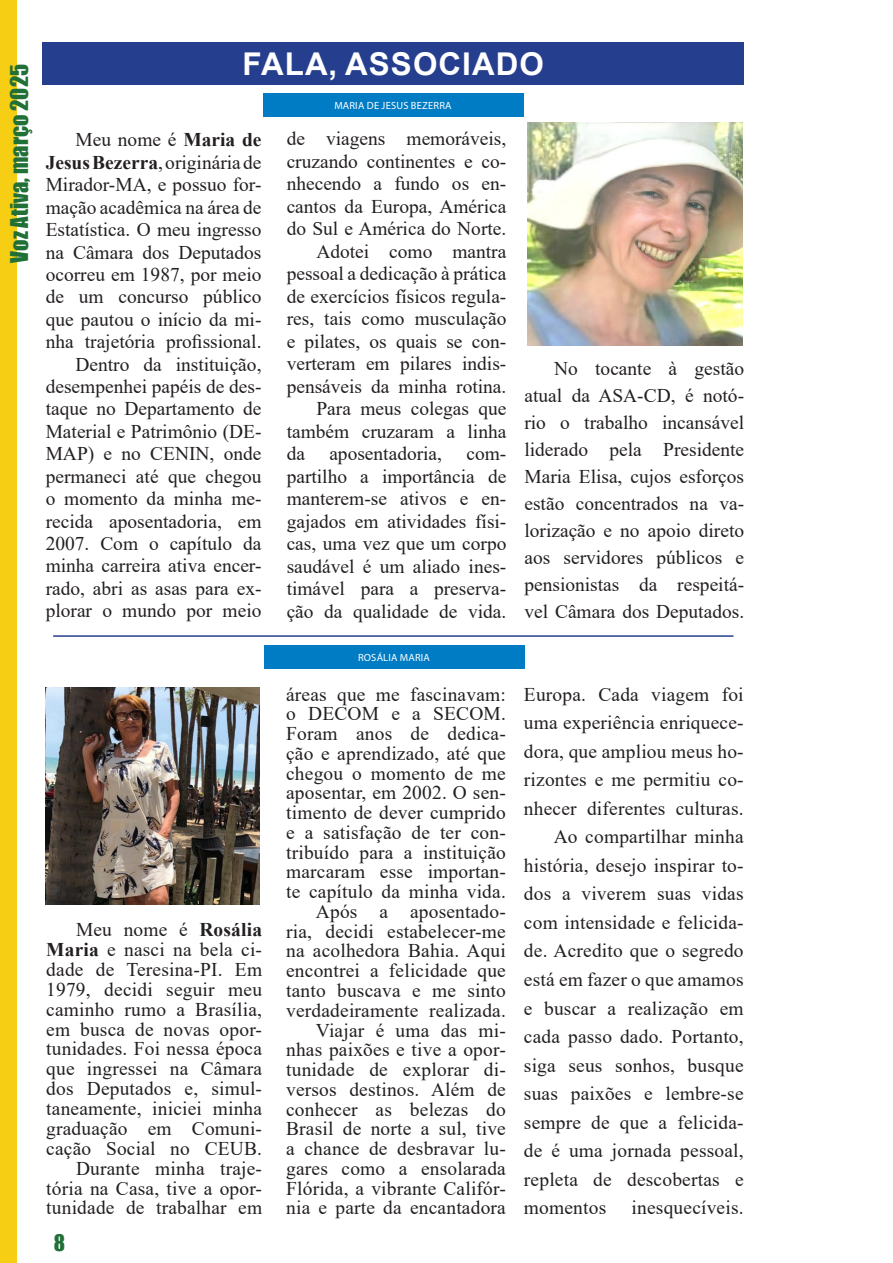
<style>
.page{position:relative;width:893px;height:1263px;background:#fff}
.page>*{position:absolute;margin:0;border:0;box-sizing:border-box;transform-origin:0 0}
.t1{font:700 31.35px "Arial";letter-spacing:.035em;color:#fff}
.t2{font:22.5px "Impact";color:#207038}
.t3{font:21px "Impact";color:#217038}
.t4{font:19.5px/19.8px "Times New Roman";letter-spacing:.01em;color:#231f20;text-align:justify}
.t5{font:10.5px "Myriad Pro";letter-spacing:.02em;color:#fff}
.s1{font-weight:700}
</style>
<div class="page">
<div style="left:0;top:0;width:17px;height:1263px;background:#f6cf15"></div>
<div style="left:43px;top:42px;width:701px;height:43px;background:#253f8e"></div>
<img style="left:45px;top:687px;width:215px;height:217px">
<hr style="left:53px;top:635px;width:680px;height:2px;background:#253f8e">
<img style="left:528px;top:123px;width:214px;height:222px">
<div style="left:263px;top:93px;width:260px;height:24px;background:#007cc4"></div>
<div style="left:264px;top:645px;width:260px;height:23px;background:#007cc4"></div>
<p class="t2" style="left:2px;top:263px;width:200px;rotate:-90deg">Voz Ativa, março 2025</p>
<p class="t1" style="left:243px;top:42px;width:303px">FALA, ASSOCIADO</p>
<p class="t4" style="left:46px;top:128px;width:217px;line-height:22.4px;text-indent:30px">Meu nome é <span class="s1">Maria de Jesus Bezerra</span>, originária de Mirador-MA, e possuo for&shy;mação acadêmica na área de Estatística. O meu ingresso na Câmara dos Deputados ocorreu em 1987, por meio de um concurso público que pautou o início da mi&shy;nha trajetória profissional.</p>
<p class="t4" style="left:46px;top:352px;width:217px;line-height:22.4px;text-indent:30px">Dentro da instituição, desempenhei papéis de des&shy;taque no Departamento de Material e Patrimônio (DE-MAP) e no CENIN, onde permaneci até que chegou o momento da minha me&shy;recida aposentadoria, em 2007. Com o capítulo da minha carreira ativa encer&shy;rado, abri as asas para ex&shy;plorar o mundo por meio</p>
<p class="t4" style="left:46px;top:919px;width:217px;text-indent:30px">Meu nome é <span class="s1">Rosália Maria</span> e nasci na bela ci&shy;dade de Teresina-PI. Em 1979, decidi seguir meu caminho rumo a Brasília, em busca de novas opor&shy;tunidades. Foi nessa época que ingressei na Câmara dos Deputados e, simul&shy;taneamente, iniciei minha graduação em Comuni&shy;cação Social no CEUB.</p>
<p class="t4" style="left:46px;top:1157px;width:217px;text-indent:30px">Durante minha traje&shy;tória na Casa, tive a opor&shy;tunidade de trabalhar em</p>
<p class="t3" style="left:54px;top:1226px;width:13px">8</p>
<p class="t5" style="left:334px;top:99px;width:119px">MARIA DE JESUS BEZERRA</p>
<p class="t4" style="left:287px;top:127px;width:221px;line-height:22.5px">de viagens memoráveis, cruzando continentes e co&shy;nhecendo a fundo os en&shy;cantos da Europa, América do Sul e América do Norte.</p>
<p class="t4" style="left:287px;top:239px;width:221px;line-height:22.5px;text-indent:30px">Adotei como mantra pessoal a dedicação à prática de exercícios físicos regula&shy;res, tais como musculação e pilates, os quais se con&shy;verteram em pilares indis&shy;pensáveis da minha rotina.</p>
<p class="t4" style="left:287px;top:397px;width:221px;line-height:22.5px;text-indent:30px">Para meus colegas que também cruzaram a linha da</p>
<p class="t4" style="left:329px;top:443px;width:114px">aposentadoria,</p>
<p class="t4" style="left:287px;top:442px;width:221px;line-height:22.5px;text-indent:180px">com&shy;partilho a importância de manterem-se ativos e en&shy;gajados em atividades físi&shy;cas, uma vez que um corpo saudável é um aliado ines&shy;timável para a preserva&shy;ção da qualidade de vida.</p>
<p class="t5" style="left:358px;top:651px;width:74px">ROSÁLIA MARIA</p>
<p class="t4" style="left:286px;top:683px;width:221px">áreas que me fascinavam: o DECOM e a SECOM.<br>Foram anos de dedica&shy;ção e aprendizado, até que chegou o momento de me aposentar, em 2002. O sen&shy;timento de dever cumprido e a satisfação de ter con&shy;tribuído para a instituição marcaram esse importan&shy;te capítulo da minha vida.</p>
<p class="t4" style="left:286px;top:901px;width:221px;text-indent:30px">Após a aposentado&shy;ria, decidi estabelecer-me na acolhedora Bahia. Aqui encontrei a felicidade que tanto buscava e me sinto verdadeiramente realizada.</p>
<p class="t4" style="left:286px;top:1019px;width:221px;text-indent:30px">Viajar é uma das mi&shy;nhas paixões e tive a opor&shy;tunidade de explorar di&shy;versos destinos. Além de conhecer as belezas do Brasil de norte a sul, tive a chance de desbravar lu&shy;gares como a ensolarada Flórida, a vibrante Califór&shy;nia e parte da encantadora</p>
<p class="t4" style="left:524px;top:354px;width:221px;line-height:27px;text-indent:30px">No tocante à gestão atual da ASA-CD, é notó&shy;rio o trabalho incansável liderado pela Presidente Maria Elisa, cujos esforços estão concentrados na va&shy;lorização e no apoio direto aos servidores públicos e pensionistas da respeitá&shy;vel Câmara dos Deputados.</p>
<p class="t4" style="left:524px;top:679px;width:221px;line-height:28.5px">Europa. Cada viagem foi uma experiência enriquece&shy;dora, que ampliou meus ho&shy;rizontes e me permitiu co&shy;nhecer diferentes culturas.</p>
<p class="t4" style="left:524px;top:822px;width:221px;line-height:28.5px;text-indent:30px">Ao compartilhar minha história, desejo inspirar to&shy;dos a viverem suas vidas com intensidade e felicida&shy;de. Acredito que o segredo está em fazer o que amamos e buscar a realização em cada passo dado. Portanto, siga seus sonhos, busque suas paixões e lembre-se sempre de que a felicida&shy;de é uma jornada pessoal, repleta de descobertas e momentos</p>
<p class="t4" style="left:632px;top:1197px;width:114px">inesquecíveis.</p>
</div>
